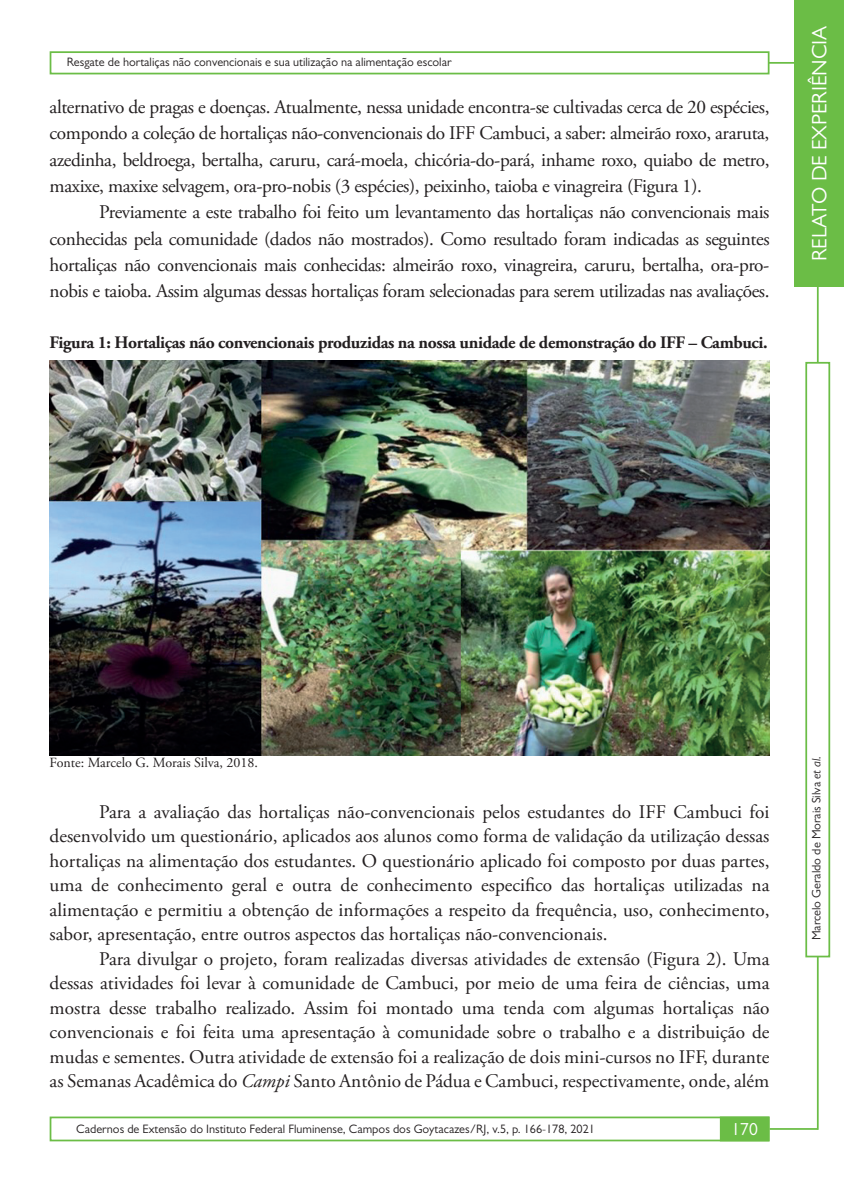
<style>
.page{position:relative;width:844px;height:1191px;background:#fff}
.page>*{position:absolute;margin:0;border:0;box-sizing:border-box;transform-origin:0 0}
.t1{font:21px "Gill Sans";color:#fff}
.t2{font:19.25px/24.5px "Adobe Garamond Pro";letter-spacing:-.02em;color:#231f20;text-align:justify}
.t3{font:700 17.5px "Adobe Garamond Pro";letter-spacing:-.02em;color:#231f20}
.t4{font:17.5px "Gill Sans";color:#fff}
.t5{font:14px "Adobe Garamond Pro";color:#231f20}
.t6{font:12.25px "Gill Sans";color:#231f20}
.s1{font-style:italic}
</style>
<div class="page">
<hr style="left:768px;top:62px;width:48px;height:2px;background:#6bbd46">
<div style="left:50px;top:1116px;width:719px;height:25px;border:2px solid #6bbd46"></div>
<hr style="left:816px;top:189px;width:2px;height:940px;background:#6bbd46">
<hr style="left:769px;top:1128px;width:48px;height:1px;background:#6bbd46">
<div style="left:805px;top:362px;width:25px;height:595px;background:#fff;border:2px solid #6bbd46"></div>
<div style="left:719px;top:1116px;width:50px;height:25px;background:#6bbd46;border:2px solid #6bbd46"></div>
<div style="left:50px;top:51px;width:719px;height:23px;border:2px solid #6bbd46"></div>
<div style="left:794px;top:0;width:49px;height:286px;background:#6bbd46"></div>
<img style="left:50px;top:361px;width:719px;height:394px">
<p class="t6" style="left:67px;top:55px;width:386px">Resgate de hortaliças não convencionais e sua utilização na alimentação escolar</p>
<p class="t2" style="left:50px;top:95px;width:721px;line-height:26.2px">alternativo de pragas e doenças. Atualmente, nessa unidade encontra-se cultivadas cerca de 20 espécies, compondo a coleção de hortaliças não-convencionais do IFF Cambuci, a saber: almeirão roxo, araruta, azedinha, beldroega, bertalha, caruru, cará-moela, chicória-do-pará, inhame roxo, quiabo de metro, maxixe, maxixe selvagem, ora-pro-nobis (3 espécies), peixinho, taioba e vinagreira (Figura 1).</p>
<p class="t2" style="left:50px;top:200px;width:721px;line-height:26.2px;text-indent:50px">Previamente a este trabalho foi feito um levantamento das hortaliças não convencionais mais conhecidas pela comunidade (dados não mostrados). Como resultado foram indicadas as seguintes hortaliças não convencionais mais conhecidas: almeirão roxo, vinagreira, caruru, bertalha, ora-pro&shy;nobis e taioba. Assim algumas dessas hortaliças foram selecionadas para serem utilizadas nas avaliações.</p>
<p class="t3" style="left:50px;top:332px;width:719px">Figura 1: Hortaliças não convencionais produzidas na nossa unidade de demonstração do IFF – Cambuci.</p>
<p class="t1" style="left:807px;top:261px;width:237px;rotate:-90deg">RELATO DE EXPERIÊNCIA</p>
<p class="t5" style="left:50px;top:754px;width:210px">Fonte: Marcelo G. Morais Silva, 2018.</p>
<p class="t2" style="left:50px;top:800px;width:721px;text-indent:50px">Para a avaliação das hortaliças não-convencionais pelos estudantes do IFF Cambuci foi desenvolvido um questionário, aplicados aos alunos como forma de validação da utilização dessas hortaliças na alimentação dos estudantes. O questionário aplicado foi composto por duas partes, uma de conhecimento geral e outra de conhecimento especifico das hortaliças utilizadas na alimentação e permitiu a obtenção de informações a respeito da frequência, uso, conhecimento, sabor, apresentação, entre outros aspectos das hortaliças não-convencionais.</p>
<p class="t2" style="left:50px;top:947px;width:721px;text-indent:50px">Para divulgar o projeto, foram realizadas diversas atividades de extensão (Figura 2). Uma dessas atividades foi levar à comunidade de Cambuci, por meio de uma feira de ciências, uma mostra desse trabalho realizado. Assim foi montado uma tenda com algumas hortaliças não convencionais e foi feita uma apresentação à comunidade sobre o trabalho e a distribuição de mudas e sementes. Outra atividade de extensão foi a realização de dois mini-cursos no IFF, durante as Semanas Acadêmica do <span class="s1">Campi</span> Santo Antônio de Pádua e Cambuci, respectivamente, onde, além</p>
<p class="t6" style="left:76px;top:1122px;width:520px">Cadernos de Extensão do Instituto Federal Fluminense, Campos dos Goytacazes/RJ, v.5, p. 166-178, 2021</p>
<p class="t4" style="left:731px;top:1119px;width:28px">170</p>
<p class="t6" style="left:809px;top:940px;width:186px;rotate:-90deg">Marcelo Geraldo de Morais Silva <span class="s1">et al.</span></p>
</div>
